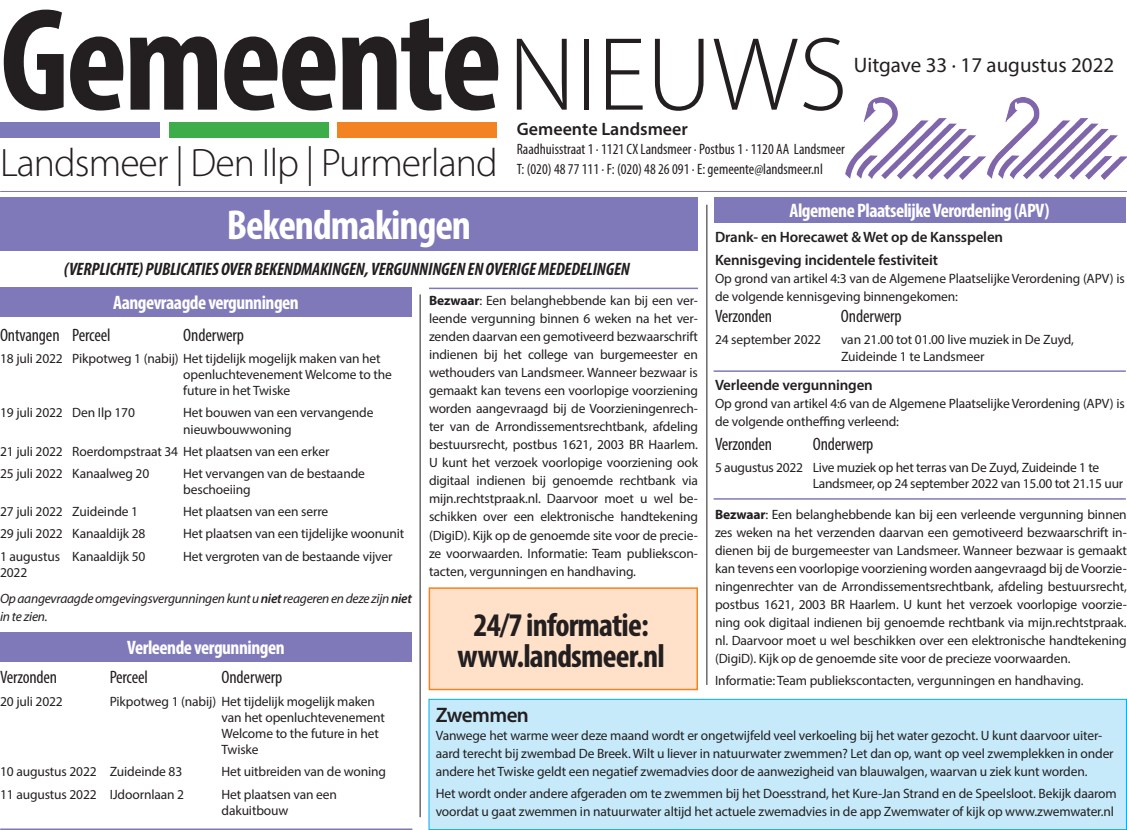
<style>
.page{position:relative;width:1127px;height:830px;background:#fff}
.page>*{position:absolute;margin:0;border:0;box-sizing:border-box;transform-origin:0 0}
.t1{font:700 condensed 147px "Myriad Pro";letter-spacing:-.025em;color:#231f20}
.t2{font:700 condensed 42px "Myriad Pro";letter-spacing:-.025em;color:#fff}
.t3{font:300 39.75px "Myriad Pro";letter-spacing:-.025em;color:#231f20}
.t4{font:700 condensed 33px/31.2px "Myriad Pro";letter-spacing:-.025em;color:#231f20;text-align:center}
.t5{font:21px "Myriad Pro";color:#231f20}
.t6{font:600 21px "Myriad Pro";letter-spacing:-.025em;color:#231f20}
.t7{font:700 condensed 19.5px "Myriad Pro";letter-spacing:-.025em;color:#fff}
.t8{font:condensed 18px "Myriad Pro";letter-spacing:-.01em;color:#231f20}
.t9{font:italic 700 condensed 18px "Myriad Pro";letter-spacing:-.01em;color:#231f20}
.t10{font:600 18px "Myriad Pro";color:#231f20}
.t11{font:condensed 15px/19.5px "Myriad Pro";color:#231f20}
.t12{font:600 15px/22.2px "Myriad Pro";letter-spacing:-.01em;color:#231f20}
.t13{font:13.5px/18px "Myriad Pro";letter-spacing:-.01em;color:#231f20}
.t14{font:italic 13.5px/18px "Myriad Pro";letter-spacing:-.02em;color:#231f20}
.s1{font-weight:300;font-stretch:normal;font-size:105px}
.s2{font-weight:700}
.s3{font-weight:600}
</style>
<div class="page">
<img style="left:845px;top:97px;width:282px;height:82px">
<hr style="left:0;top:191px;width:1127px;height:1px;background:#7f79b9">
<div style="left:0;top:122px;width:160px;height:15px;background:#7e79b8"></div>
<div style="left:169px;top:122px;width:160px;height:15px;background:#3cad49"></div>
<div style="left:337px;top:122px;width:160px;height:15px;background:#f38222"></div>
<div style="left:0;top:197px;width:698px;height:53px;background:#7f79b9"></div>
<hr style="left:420px;top:294px;width:1px;height:522px;background:#231f20">
<hr style="left:706px;top:205px;width:1px;height:479px;background:#231f20">
<div style="left:429px;top:588px;width:268px;height:101px;background:#fee1c8"></div>
<div style="left:429px;top:587px;width:269px;height:103px;border:2px solid #f58220"></div>
<hr style="left:429px;top:287px;width:269px;height:2px;background:#7f79b9">
<hr style="left:713px;top:370px;width:413px;height:2px;background:#7f79b9">
<hr style="left:713px;top:498px;width:413px;height:1px;background:#7f79b9">
<hr style="left:0;top:828px;width:412px;height:1px;background:#7f79b9">
<div style="left:0;top:631px;width:412px;height:30px;background:#7f79b9"></div>
<div style="left:0;top:287px;width:412px;height:29px;background:#7f79b9"></div>
<div style="left:713px;top:197px;width:412px;height:25px;background:#7f79b9"></div>
<div style="left:429px;top:699px;width:697px;height:130px;background:#c6eafa"></div>
<div style="left:429px;top:698px;width:698px;height:131px;border:1px solid #00aeef"></div>
<h1 class="t1" style="left:0;top:-31px;width:849px">Gemeente<span class="s1">NIEUWS</span></h1>
<h3 class="t3" style="left:0;top:138px;width:499px">Landsmeer | Den Ilp | Purmerland</h3>
<h3 class="t10" style="left:517px;top:117px;width:173px">Gemeente Landsmeer</h3>
<p class="t11" style="left:517px;top:139px;width:330px">Raadhuisstraat 1 · 1121 CX Landsmeer · Postbus 1 · 1120 AA Landsmeer<br>T: (020) 48 77 111 · F: (020) 48 26 091 · E: gemeente@landsmeer.nl</p>
<h3 class="t5" style="left:854px;top:52px;width:262px">Uitgave 33 · 17 augustus 2022</h3>
<h3 class="t7" style="left:789px;top:198px;width:261px">Algemene Plaatselijke Verordening (APV)</h3>
<p class="t12" style="left:715px;top:225px;width:290px">Drank- en Horecawet &amp; Wet op de Kansspelen<br>Kennisgeving incidentele festiviteit</p>
<p class="t13" style="left:715px;top:269px;width:411px">Op grond van artikel 4:3 van de Algemene Plaatselijke Verordening (APV) is de volgende kennisgeving binnengekomen:</p>
<h2 class="t2" style="left:227px;top:199px;width:246px">Bekendmakingen</h2>
<h3 class="t9" style="left:64px;top:258px;width:567px">(VERPLICHTE) PUBLICATIES OVER BEKENDMAKINGEN, VERGUNNINGEN EN OVERIGE MEDEDELINGEN</h3>
<h3 class="t7" style="left:113px;top:290px;width:187px">Aangevraagde vergunningen</h3>
<p class="t13" style="left:429px;top:291px;width:270px;text-align:justify"><span class="s2">Bezwaar</span>: Een belanghebbende kan bij een ver&shy;leende vergunning binnen 6 weken na het ver&shy;zenden daarvan een gemotiveerd bezwaarschrift indienen bij het college van burgemeester en wethouders van Landsmeer. Wanneer bezwaar is gemaakt kan tevens een voorlopige voorziening worden aangevraagd bij de Voorzieningenrech&shy;ter van de Arrondissementsrechtbank, afdeling bestuursrecht, postbus 1621, 2003 BR Haarlem.<br>U kunt het verzoek voorlopige voorziening ook digitaal indienen bij genoemde rechtbank via mijn.rechtstpraak.nl. Daarvoor moet u wel be&shy;schikken over een elektronische handtekening (DigiD). Kijk op de genoemde site voor de precie&shy;ze voorwaarden. Informatie: Team publiekscon&shy;tacten, vergunningen en handhaving.</p>
<h3 class="t8" style="left:715px;top:305px;width:59px">Verzonden</h3>
<h3 class="t8" style="left:841px;top:305px;width:62px">Onderwerp</h3>
<p class="t13" style="left:715px;top:330px;width:108px">24 september 2022</p>
<p class="t13" style="left:841px;top:331px;width:234px;line-height:16.2px">van 21.00 tot 01.00 live muziek in De Zuyd,<br>Zuideinde 1 te Landsmeer</p>
<h3 class="t8" style="left:0;top:323px;width:112px">Ontvangen Perceel</h3>
<h3 class="t8" style="left:183px;top:323px;width:62px">Onderwerp</h3>
<p class="t13" style="left:183px;top:350px;width:210px;line-height:16.2px;text-indent:-183px">18 juli 2022 Pikpotweg 1 (nabij) Het tijdelijk mogelijk maken van het openluchtevenement Welcome to the future in het Twiske</p>
<p class="t13" style="left:0;top:403px;width:136px">19 juli 2022 Den Ilp 170</p>
<p class="t13" style="left:183px;top:404px;width:192px;line-height:16.2px">Het bouwen van een vervangende nieuwbouwwoning</p>
<p class="t13" style="left:0;top:439px;width:331px;line-height:22.2px">21 juli 2022 Roerdompstraat 34 Het plaatsen van een erker<br>25 juli 2022 Kanaalweg 20</p>
<p class="t12" style="left:715px;top:373px;width:159px">Verleende vergunningen</p>
<p class="t13" style="left:715px;top:394px;width:411px">Op grond van artikel 4:6 van de Algemene Plaatselijke Verordening (APV) is de volgende ontheffing verleend:</p>
<h3 class="t8" style="left:715px;top:433px;width:59px">Verzonden</h3>
<h3 class="t8" style="left:813px;top:433px;width:62px">Onderwerp</h3>
<p class="t13" style="left:813px;top:459px;width:312px;line-height:16.2px;text-indent:-98px">5 augustus 2022 Live muziek op het terras van De Zuyd, Zuideinde 1 te<br>Landsmeer, op 24 september 2022 van 15.00 tot 21.15 uur</p>
<p class="t13" style="left:183px;top:465px;width:183px;line-height:16.2px">Het vervangen van de bestaande beschoeiing</p>
<p class="t13" style="left:0;top:502px;width:140px">27 juli 2022 Zuideinde 1</p>
<p class="t13" style="left:183px;top:502px;width:147px">Het plaatsen van een serre</p>
<p class="t13" style="left:0;top:524px;width:147px">29 juli 2022 Kanaaldijk 28</p>
<p class="t13" style="left:183px;top:524px;width:223px">Het plaatsen van een tijdelijke woonunit</p>
<p class="t13" style="left:0;top:547px;width:62px;line-height:16.2px">1 augustus<br>2022</p>
<p class="t13" style="left:72px;top:546px;width:75px">Kanaaldijk 50</p>
<p class="t13" style="left:183px;top:546px;width:211px">Het vergroten van de bestaande vijver</p>
<p class="t14" style="left:0;top:589px;width:413px">Op aangevraagde omgevingsvergunningen kunt u <span class="s3">niet</span> reageren en deze zijn <span class="s3">niet </span>in te zien.</p>
<p class="t13" style="left:715px;top:504px;width:413px;text-align:justify"><span class="s2">Bezwaar</span>: Een belanghebbende kan bij een verleende vergunning binnen zes weken na het verzenden daarvan een gemotiveerd bezwaarschrift in&shy;dienen bij de burgemeester van Landsmeer. Wanneer bezwaar is gemaakt kan tevens een voorlopige voorziening worden aangevraagd bij de Voorzie&shy;ningenrechter van de Arrondissementsrechtbank, afdeling bestuursrecht, postbus 1621, 2003 BR Haarlem. U kunt het verzoek voorlopige voorzie&shy;ning ook digitaal indienen bij genoemde rechtbank via mijn.rechtstpraak. nl. Daarvoor moet u wel beschikken over een elektronische handtekening (DigiD). Kijk op de genoemde site voor de precieze voorwaarden.</p>
<p class="t13" style="left:715px;top:670px;width:370px">Informatie: Team publiekscontacten, vergunningen en handhaving.</p>
<h3 class="t4" style="left:457px;top:608px;width:209px">24/7 informatie: www.landsmeer.nl</h3>
<h3 class="t7" style="left:127px;top:635px;width:159px">Verleende vergunningen</h3>
<h3 class="t8" style="left:0;top:666px;width:59px">Verzonden</h3>
<h3 class="t8" style="left:110px;top:666px;width:40px">Perceel</h3>
<h3 class="t8" style="left:222px;top:666px;width:62px">Onderwerp</h3>
<p class="t13" style="left:0;top:691px;width:64px">20 juli 2022</p>
<p class="t13" style="left:222px;top:692px;width:165px;line-height:16.2px;text-indent:-112px">Pikpotweg 1 (nabij) Het tijdelijk mogelijk maken van het openluchtevenement<br>Welcome to the future in het<br>Twiske</p>
<p class="t13" style="left:0;top:762px;width:184px">10 augustus 2022 Zuideinde 83</p>
<p class="t13" style="left:222px;top:762px;width:166px">Het uitbreiden van de woning</p>
<p class="t13" style="left:0;top:784px;width:186px">11 augustus 2022 IJdoornlaan 2</p>
<p class="t13" style="left:222px;top:785px;width:117px;line-height:16.2px">Het plaatsen van een dakuitbouw</p>
<h3 class="t6" style="left:436px;top:701px;width:95px">Zwemmen</h3>
<p class="t13" style="left:436px;top:725px;width:679px">Vanwege het warme weer deze maand wordt er ongetwijfeld veel verkoeling bij het water gezocht. U kunt daarvoor uiter&shy;aard terecht bij zwembad De Breek. Wilt u liever in natuurwater zwemmen? Let dan op, want op veel zwemplekken in onder andere het Twiske geldt een negatief zwemadvies door de aanwezigheid van blauwalgen, waarvan u ziek kunt worden.</p>
<p class="t13" style="left:436px;top:784px;width:682px">Het wordt onder andere afgeraden om te zwemmen bij het Doesstrand, het Kure-Jan Strand en de Speelsloot. Bekijk daarom voordat u gaat zwemmen in natuurwater altijd het actuele zwemadvies in de app Zwemwater of kijk op www.zwemwater.nl</p>
</div>
